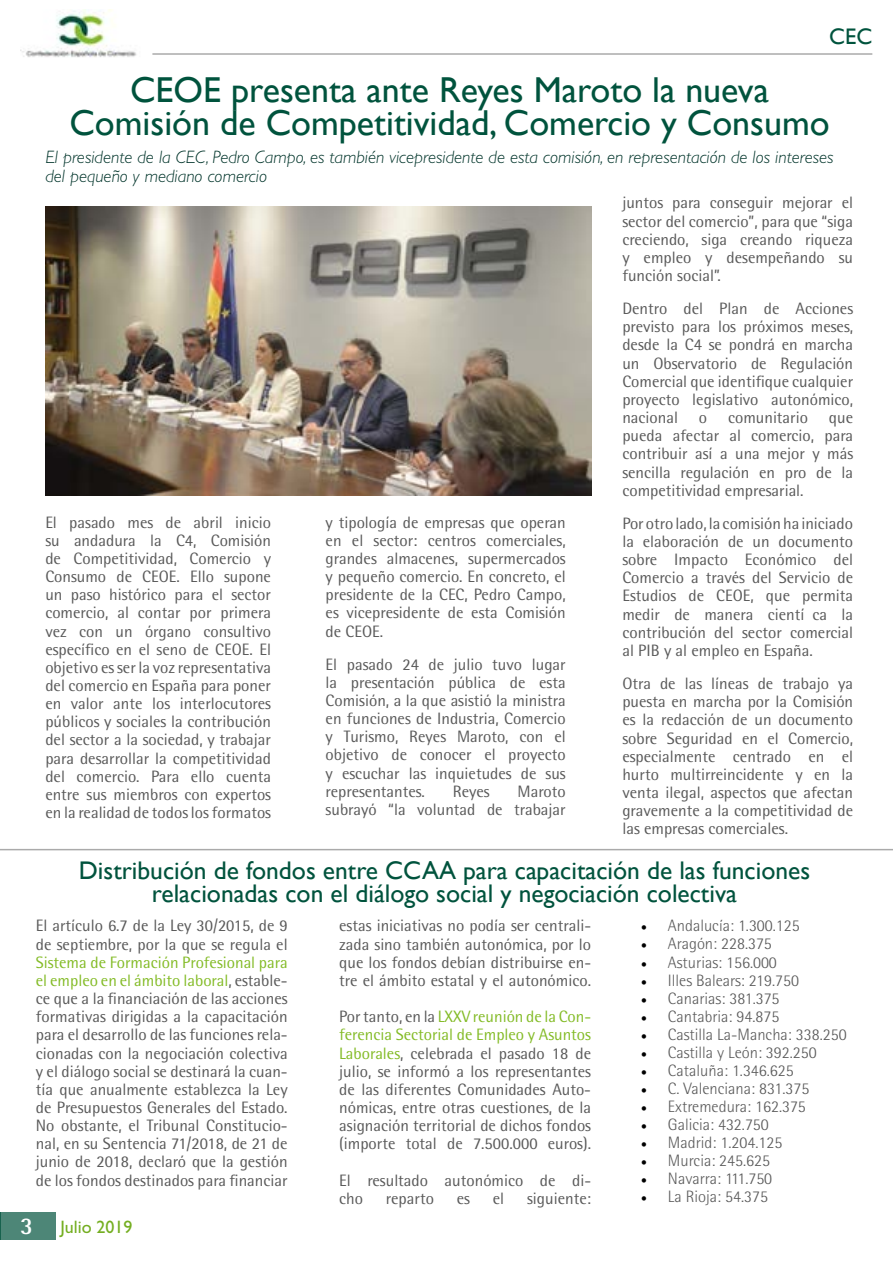
<style>
.page{position:relative;width:893px;height:1263px;background:#fff}
.page>*{position:absolute;margin:0;border:0;box-sizing:border-box;transform-origin:0 0}
.t1{font:36px/33px "Gill Sans";color:#00533d;text-align:center}
.t2{font:25.5px/22.5px "Gill Sans";color:#00533d;text-align:center}
.t3{font:700 24px "Rotis Semi Sans Std";color:#fff}
.t4{font:22.5px "Gill Sans";color:#00533d}
.t5{font:italic 300 18px/19.8px "Gill Sans Std";color:#00342a}
.t6{font:18px "Gill Sans Std";color:#74ae21}
.t7{font:16.5px/18.1px "Rotis Semi Sans Std";color:#595959;text-align:justify}
.t8{font:300 16.5px "Rotis Semi Sans Std";color:#595959}
.s1{color:#83bb26}
.s2{font-family:"Minion Pro";font-weight:400;color:#000}
</style>
<div class="page">
<svg style="left:0;top:1212px;width:1px;height:28px"></svg>
<img style="left:21px;top:9px;width:116px;height:49px">
<hr style="left:152px;top:53px;width:720px;height:2px;background:#aaa">
<img style="left:45px;top:206px;width:546px;height:289px">
<div style="left:1px;top:1212px;width:55px;height:28px;background:#4d8677"></div>
<hr style="left:0;top:849px;width:893px;height:1px;background:#aaa">
<h3 class="t4" style="left:829px;top:23px;width:45px">CEC</h3>
<h1 class="t1" style="left:69px;top:73px;width:762px">CEOE presenta ante Reyes Maroto la nueva<br>Comisión de Competitividad, Comercio y Consumo</h1>
<p class="t5" style="left:45px;top:147px;width:790px">El presidente de la CEC, Pedro Campo, es también vicepresidente de esta comisión, en representación de los intereses del pequeño y mediano comercio</p>
<p class="t7" style="left:45px;top:513px;width:227px">El pasado mes de abril inicio su andadura la C4, Comisión de Competitividad, Comercio y Consumo de CEOE. Ello supone un paso histórico para el sector comercio, al contar por primera vez con un órgano consultivo específico en el seno de CEOE. El objetivo es ser la voz representativa del comercio en España para poner en valor ante los interlocutores públicos y sociales la contribución del sector a la sociedad, y trabajar para desarrollar la competitividad del comercio. Para ello cuenta entre sus miembros con expertos en la realidad de todos los formatos</p>
<p class="t7" style="left:326px;top:513px;width:242px">y tipología de empresas que operan en el sector: centros comerciales, grandes almacenes, supermercados y pequeño comercio. En concreto, el presidente de la CEC, Pedro Campo, es vicepresidente de esta Comisión de CEOE.</p>
<p class="t7" style="left:326px;top:655px;width:242px">El pasado 24 de julio tuvo lugar la presentación pública de esta Comisión, a la que asistió la ministra en funciones de Industria, Comercio y Turismo, Reyes Maroto, con el objetivo de conocer el proyecto y escuchar las inquietudes de sus representantes.</p>
<p class="t7" style="left:326px;top:782px;width:242px;text-align:right">Maroto<br>subrayó “la voluntad de trabajar</p>
<p class="t7" style="left:453px;top:782px;width:38px">Reyes</p>
<p class="t7" style="left:622px;top:194px;width:232px">juntos para conseguir mejorar el sector del comercio”, para que “siga creciendo, siga creando riqueza y empleo y desempeñando su función social”.</p>
<p class="t7" style="left:622px;top:299px;width:232px">Dentro del Plan de Acciones previsto para los próximos meses, desde la C4 se pondrá en marcha un Observatorio de Regulación Comercial que identifique cualquier proyecto legislativo autonómico, nacional</p>
<p class="t7" style="left:699px;top:408px;width:10px">o</p>
<p class="t7" style="left:728px;top:408px;width:81px">comunitario</p>
<p class="t7" style="left:622px;top:408px;width:232px;text-indent:207px">que pueda afectar al comercio, para contribuir así a una mejor y más sencilla regulación en pro de la competitividad empresarial.</p>
<p class="t7" style="left:622px;top:514px;width:232px">Por otro lado, la comisión ha iniciado la elaboración de un documento sobre Impacto Económico del Comercio a través del Servicio de Estudios de CEOE, que permita medir de manera cientí ca la contribución del sector comercial al PIB y al empleo en España.</p>
<p class="t7" style="left:622px;top:674px;width:232px">Otra de las líneas de trabajo ya puesta en marcha por la Comisión es la redacción de un documento sobre Seguridad en el Comercio, especialmente centrado en el hurto multirreincidente y en la venta ilegal, aspectos que afectan gravemente a la competitividad de las empresas comerciales.</p>
<h2 class="t2" style="left:79px;top:859px;width:733px">Distribución de fondos entre CCAA para capacitación de las funciones relacionadas con el diálogo social y negociación colectiva</h2>
<p class="t7" style="left:36px;top:917px;width:253px">El artículo 6.7 de la Ley 30/2015, de 9 de septiembre, por la que se regula el</p>
<p class="t7" style="left:36px;top:953px;width:253px"><span class="s1">Sistema de Formación Profesional para el empleo en el ámbito laboral</span>, estable&shy;ce que a la financiación de las acciones formativas dirigidas a la capacitación para el desarrollo de las funciones rela&shy;cionadas con la negociación colectiva y el diálogo social se destinará la cuan&shy;tía que anualmente establezca la Ley de Presupuestos Generales del Estado.<br>No obstante, el Tribunal Constitucio&shy;nal, en su Sentencia 71/2018, de 21 de junio de 2018, declaró que la gestión de los fondos destinados para financiar</p>
<p class="t7" style="left:339px;top:917px;width:253px">estas iniciativas no podía ser centrali&shy;zada sino también autonómica, por lo que los fondos debían distribuirse en&shy;tre el ámbito estatal y el autonómico.</p>
<p class="t7" style="left:339px;top:1007px;width:253px">Por tanto, en la <span class="s1">LXXV reunión de la Con&shy;ferencia Sectorial de Empleo y Asuntos Laborales</span>, celebrada el pasado 18 de julio, se informó a los representantes de las diferentes Comunidades Auto&shy;nómicas, entre otras cuestiones, de la asignación territorial de dichos fondos (importe total de 7.500.000 euros).</p>
<p class="t7" style="left:339px;top:1171px;width:253px">El resultado autonómico de di&shy;cho</p>
<p class="t8" style="left:641px;top:916px;width:160px"><span class="s2">•</span> Andalucía: 1.300.125</p>
<p class="t8" style="left:641px;top:934px;width:132px"><span class="s2">•</span> Aragón: 228.375</p>
<p class="t8" style="left:641px;top:952px;width:137px"><span class="s2">•</span> Asturias: 156.000</p>
<p class="t8" style="left:641px;top:970px;width:160px"><span class="s2">•</span> Illes Balears: 219.750</p>
<p class="t8" style="left:641px;top:988px;width:140px"><span class="s2">•</span> Canarias: 381.375</p>
<p class="t8" style="left:641px;top:1006px;width:140px"><span class="s2">•</span> Cantabria: 94.875</p>
<p class="t8" style="left:641px;top:1024px;width:207px"><span class="s2">•</span> Castilla La-Mancha: 338.250</p>
<p class="t8" style="left:641px;top:1042px;width:177px"><span class="s2">•</span> Castilla y León: 392.250</p>
<p class="t8" style="left:641px;top:1060px;width:154px"><span class="s2">•</span> Cataluña: 1.346.625</p>
<p class="t8" style="left:641px;top:1078px;width:170px"><span class="s2">•</span> C. Valenciana: 831.375</p>
<p class="t8" style="left:641px;top:1096px;width:166px"><span class="s2">•</span> Extremedura: 162.375</p>
<p class="t8" style="left:641px;top:1114px;width:129px"><span class="s2">•</span> Galicia: 432.750</p>
<p class="t8" style="left:641px;top:1132px;width:143px"><span class="s2">•</span> Madrid: 1.204.125</p>
<p class="t8" style="left:641px;top:1150px;width:131px"><span class="s2">•</span> Murcia: 245.625</p>
<p class="t8" style="left:641px;top:1168px;width:133px"><span class="s2">•</span> Navarra: 111.750</p>
<p class="t8" style="left:641px;top:1186px;width:129px"><span class="s2">•</span> La Rioja: 54.375</p>
<p class="t7" style="left:386px;top:1189px;width:49px">reparto</p>
<p class="t7" style="left:457px;top:1189px;width:15px">es</p>
<p class="t7" style="left:493px;top:1189px;width:13px">el</p>
<p class="t7" style="left:527px;top:1189px;width:65px">siguiente:</p>
<h3 class="t3" style="left:20px;top:1211px;width:14px">3</h3>
<p class="t6" style="left:61px;top:1217px;width:73px">Julio 2019</p>
</div>
